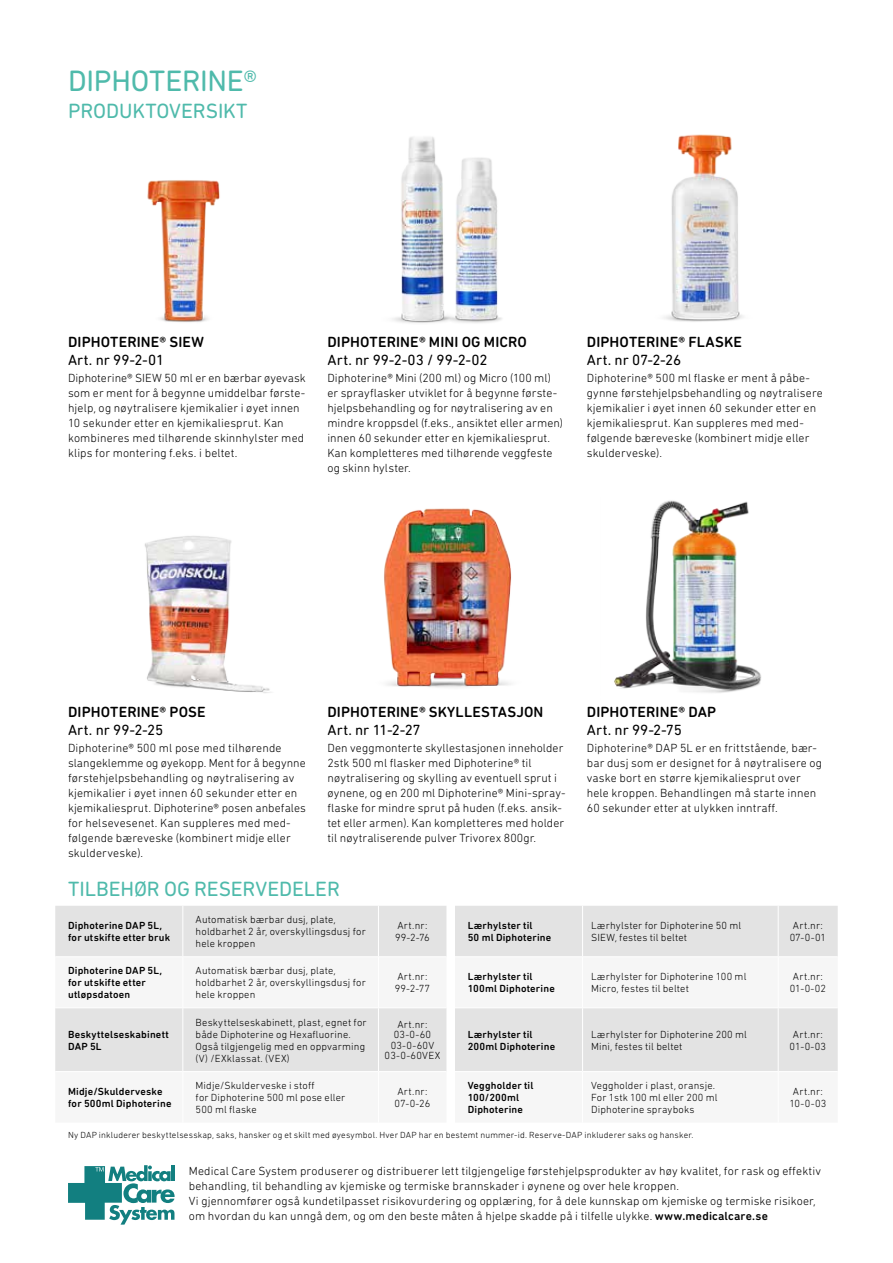
<style>
.page{position:relative;width:893px;height:1263px;background:#fff}
.page>*{position:absolute;margin:0;border:0;box-sizing:border-box;transform-origin:0 0}
.t1{font:30px "DIN Next Rounded LT Pro";letter-spacing:-.01em;color:#4fbaab}
.t2{font:21px "DIN Next Rounded LT Pro";letter-spacing:-.005em;color:#4fbaab}
.t3{font:500 15px "DIN Next Rounded LT Pro";letter-spacing:.01em;color:#000}
.t4{font:15px "DIN Next Rounded LT Pro";letter-spacing:.005em;color:#000}
.t5{font:300 12px/15px "DIN Next Rounded LT Pro";letter-spacing:.01em;color:#000}
.t6{font:300 10.5px/12px "DIN Next Rounded LT Pro";letter-spacing:.015em;color:#000}
.t7{font:500 10.5px/12px "DIN Next Rounded LT Pro";letter-spacing:.02em;color:#000}
.t8{font:300 9px "DIN Next Rounded LT Pro";letter-spacing:.02em;color:#000}
.s1{font-weight:500}
</style>
<div class="page">
<img style="left:664px;top:134px;width:79px;height:188px">
<img style="left:147px;top:180px;width:73px;height:142px">
<img style="left:614px;top:500px;width:147px;height:193px">
<img style="left:384px;top:508px;width:128px;height:180px">
<img style="left:145px;top:536px;width:126px;height:157px">
<img style="left:467px;top:157px;width:35px;height:166px">
<img style="left:392px;top:137px;width:75px;height:186px">
<svg style="left:68px;top:1165px;width:107px;height:59px"></svg>
<div style="left:55px;top:906px;width:391px;height:50px;background:#e3e3e3"></div>
<div style="left:55px;top:1008px;width:391px;height:63px;background:#e3e3e3"></div>
<hr style="left:182px;top:906px;width:1px;height:50px;background:#fff">
<hr style="left:378px;top:906px;width:1px;height:50px;background:#fff">
<hr style="left:182px;top:1008px;width:1px;height:63px;background:#fff">
<hr style="left:378px;top:1008px;width:1px;height:63px;background:#fff">
<div style="left:455px;top:906px;width:383px;height:50px;background:#e3e3e3"></div>
<div style="left:455px;top:1008px;width:383px;height:63px;background:#e3e3e3"></div>
<hr style="left:582px;top:906px;width:1px;height:50px;background:#fff">
<hr style="left:778px;top:906px;width:1px;height:50px;background:#fff">
<hr style="left:582px;top:1008px;width:1px;height:63px;background:#fff">
<hr style="left:778px;top:1008px;width:1px;height:63px;background:#fff">
<h1 class="t1" style="left:68px;top:63px;width:191px">DIPHOTERINE®</h1>
<h2 class="t2" style="left:68px;top:98px;width:181px">PRODUKTOVERSIKT</h2>
<p class="t3" style="left:68px;top:333px;width:137px">DIPHOTERINE® SIEW</p>
<p class="t4" style="left:68px;top:351px;width:98px">Art. nr 99-2-01</p>
<p class="t5" style="left:68px;top:371px;width:239px">Diphoterine® SIEW 50 ml er en bærbar øyevask som er ment for å begynne umiddelbar første&shy;hjelp, og nøytralisere kjemikalier i øyet innen 10 sekunder etter en kjemikaliesprut. Kan kombineres med tilhørende skinnhylster med klips for montering f.eks. i beltet.</p>
<p class="t3" style="left:327px;top:333px;width:201px">DIPHOTERINE® MINI OG MICRO</p>
<p class="t4" style="left:327px;top:351px;width:162px">Art. nr 99-2-03 / 99-2-02</p>
<p class="t5" style="left:327px;top:371px;width:237px">Diphoterine® Mini (200 ml) og Micro (100 ml) er sprayflasker utviklet for å begynne første&shy;hjelpsbehandling og for nøytralisering av en mindre kroppsdel (f.eks., ansiktet eller armen) innen 60 sekunder etter en kjemikaliesprut.<br>Kan kompletteres med tilhørende veggfeste og skinn hylster.</p>
<p class="t3" style="left:587px;top:333px;width:157px">DIPHOTERINE® FLASKE</p>
<p class="t4" style="left:587px;top:351px;width:96px">Art. nr 07-2-26</p>
<p class="t5" style="left:587px;top:371px;width:238px">Diphoterine® 500 ml flaske er ment å påbe&shy;gynne førstehjelpsbehandling og nøytralisere kjemikalier i øyet innen 60 sekunder etter en kjemikaliesprut. Kan suppleres med med&shy;følgende bæreveske (kombinert midje eller skulderveske).</p>
<p class="t3" style="left:68px;top:703px;width:139px">DIPHOTERINE® POSE</p>
<p class="t4" style="left:68px;top:721px;width:97px">Art. nr 99-2-25</p>
<p class="t5" style="left:68px;top:740px;width:240px">Diphoterine® 500 ml pose med tilhørende slangeklemme og øyekopp. Ment for å begynne førstehjelpsbehandling og nøytralisering av kjemikalier i øyet innen 60 sekunder etter en kjemikaliesprut. Diphoterine® posen anbefales for helsevesenet. Kan suppleres med med&shy;følgende bæreveske (kombinert midje eller skulderveske).</p>
<p class="t3" style="left:327px;top:703px;width:218px">DIPHOTERINE® SKYLLESTASJON</p>
<p class="t4" style="left:327px;top:721px;width:95px">Art. nr 11-2-27</p>
<p class="t5" style="left:327px;top:740px;width:240px">Den veggmonterte skyllestasjonen inneholder 2stk 500 ml flasker med Diphoterine® til nøytralisering og skylling av eventuell sprut i øynene, og en 200 ml Diphoterine® Mini-spray&shy;flaske for mindre sprut på huden (f.eks. ansik&shy;tet eller armen). Kan kompletteres med holder til nøytraliserende pulver Trivorex 800gr.</p>
<h2 class="t2" style="left:68px;top:877px;width:273px">TILBEHØR OG RESERVEDELER</h2>
<p class="t3" style="left:587px;top:703px;width:131px">DIPHOTERINE® DAP</p>
<p class="t4" style="left:587px;top:721px;width:97px">Art. nr 99-2-75</p>
<p class="t5" style="left:587px;top:740px;width:237px">Diphoterine® DAP 5L er en frittstående, bær&shy;bar dusj som er designet for å nøytralisere og vaske bort en større kjemikaliesprut over hele kroppen. Behandlingen må starte innen 60 sekunder etter at ulykken inntraff.</p>
<p class="t7" style="left:68px;top:919px;width:104px">Diphoterine DAP 5L, for utskifte etter bruk</p>
<p class="t6" style="left:196px;top:913px;width:172px">Automatisk bærbar dusj, plate, holdbarhet 2 år, overskyllingsdusj for hele kroppen</p>
<p class="t6" style="left:395px;top:919px;width:36px">Art.nr:<br>99-2-76</p>
<p class="t7" style="left:68px;top:964px;width:96px">Diphoterine DAP 5L, for utskifte etter utløpsdatoen</p>
<p class="t6" style="left:196px;top:964px;width:172px">Automatisk bærbar dusj, plate, holdbarhet 2 år, overskyllingsdusj for hele kroppen</p>
<p class="t6" style="left:395px;top:970px;width:37px">Art.nr:<br>99-2-77</p>
<p class="t7" style="left:68px;top:1028px;width:102px">Beskyttelseskabinett<br>DAP 5L</p>
<p class="t6" style="left:196px;top:1016px;width:173px">Beskyttelseskabinett, plast, egnet for både Diphoterine og Hexafluorine.<br>Også tilgjengelig med en oppvarming (V) /EXklassat. (VEX)</p>
<p class="t6" style="left:385px;top:1019px;width:57px;line-height:10.5px;text-align:center">Art.nr:<br>03-0-60<br>03-0-60V<br>03-0-60VEX</p>
<p class="t7" style="left:68px;top:1085px;width:105px">Midje/Skulderveske for 500ml Diphoterine</p>
<p class="t6" style="left:196px;top:1079px;width:151px">Midje/Skulderveske i stoff<br>for Diphoterine 500 ml pose eller<br>500 ml flaske</p>
<p class="t6" style="left:394px;top:1085px;width:37px">Art.nr:<br>07-0-26</p>
<p class="t7" style="left:468px;top:919px;width:85px">Lærhylster til<br>50 ml Diphoterine</p>
<p class="t6" style="left:591px;top:919px;width:152px">Lærhylster for Diphoterine 50 ml<br>SIEW, festes til beltet</p>
<p class="t6" style="left:790px;top:919px;width:38px;text-align:center">Art.nr:<br>07-0-01</p>
<p class="t7" style="left:468px;top:970px;width:89px">Lærhylster til<br>100ml Diphoterine</p>
<p class="t6" style="left:591px;top:970px;width:157px">Lærhylster for Diphoterine 100 ml<br>Micro, festes til beltet</p>
<p class="t6" style="left:790px;top:970px;width:38px;text-align:center">Art.nr:<br>01-0-02</p>
<p class="t7" style="left:468px;top:1028px;width:89px">Lærhylster til<br>200ml Diphoterine</p>
<p class="t6" style="left:591px;top:1028px;width:157px">Lærhylster for Diphoterine 200 ml<br>Mini, festes til beltet</p>
<p class="t6" style="left:790px;top:1028px;width:38px;text-align:center">Art.nr:<br>01-0-03</p>
<p class="t7" style="left:468px;top:1079px;width:67px">Veggholder til<br>100/200ml<br>Diphoterine</p>
<p class="t6" style="left:591px;top:1079px;width:128px">Veggholder i plast, oransje.<br>For 1stk 100 ml eller 200 ml<br>Diphoterine sprayboks</p>
<p class="t6" style="left:789px;top:1085px;width:38px;text-align:center">Art.nr:<br>10-0-03</p>
<p class="t8" style="left:68px;top:1130px;width:627px">Ny DAP inkluderer beskyttelsesskap, saks, hansker og et skilt med øyesymbol. Hver DAP har en bestemt nummer-id. Reserve-DAP inkluderer saks og hansker.</p>
<p class="t5" style="left:189px;top:1163px;width:634px">Medical Care System produserer og distribuerer lett tilgjengelige førstehjelpsprodukter av høy kvalitet, for rask og effektiv behandling, til behandling av kjemiske og termiske brannskader i øynene og over hele kroppen.<br>Vi gjennomfører også kundetilpasset risikovurdering og opplæring, for å dele kunnskap om kjemiske og termiske risikoer, om hvordan du kan unngå dem, og om den beste måten å hjelpe skadde på i tilfelle ulykke. <span class="s1">www.medicalcare.se</span></p>
</div>
